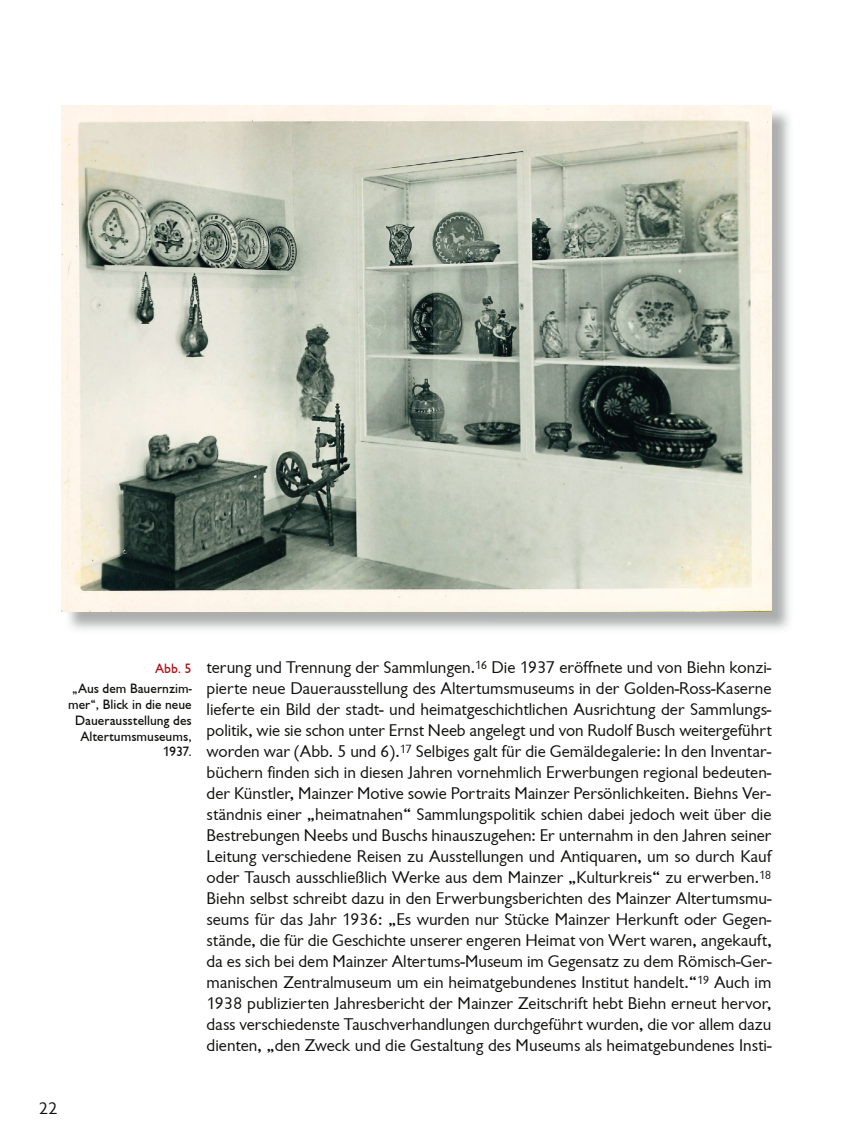
<style>
.page{position:relative;width:848px;height:1145px;background:#fff}
.page>*{position:absolute;margin:0;border:0;box-sizing:border-box;transform-origin:0 0}
.t1{font:17.5px/21px "Chantilly";color:#11110f;text-align:justify}
.t2{font:500 14px/15.8px "Chantilly";color:#11110f;text-align:right}
.t3{font:500 14px "Chantilly";color:#aa1317}
</style>
<div class="page">
<img style="left:68px;top:107px;width:722px;height:523px">
<img style="left:62px;top:105px;width:709px;height:507px">
<p class="t3" style="left:155px;top:660px;width:38px">Abb. 5</p>
<p class="t2" style="left:68px;top:681px;width:125px">„Aus dem Bauernzim&shy;mer“, Blick in die neue<br>Dauerausstellung des<br>Altertumsmuseums,<br>1937.</p>
<p class="t1" style="left:206px;top:657px;width:566px">terung und Trennung der Sammlungen.<sup>16</sup> Die 1937 eröffnete und von Biehn konzi&shy;pierte neue Dauerausstellung des Altertumsmuseums in der Golden-Ross-Kaserne lieferte ein Bild der stadt- und heimatgeschichtlichen Ausrichtung der Sammlungs&shy;politik, wie sie schon unter Ernst Neeb angelegt und von Rudolf Busch weitergeführt worden war (Abb. 5 und 6).<sup>17</sup> Selbiges galt für die Gemäldegalerie: In den Inventar&shy;büchern finden sich in diesen Jahren vornehmlich Erwerbungen regional bedeuten&shy;der Künstler, Mainzer Motive sowie Portraits Mainzer Persönlichkeiten. Biehns Ver&shy;ständnis einer „heimatnahen“ Sammlungspolitik schien dabei jedoch weit über die Bestrebungen Neebs und Buschs hinauszugehen: Er unternahm in den Jahren seiner Leitung verschiedene Reisen zu Ausstellungen und Antiquaren, um so durch Kauf oder Tausch ausschließlich Werke aus dem Mainzer „Kulturkreis“ zu erwerben.<sup>18<br></sup>Biehn selbst schreibt dazu in den Erwerbungsberichten des Mainzer Altertumsmu&shy;seums für das Jahr 1936: „Es wurden nur Stücke Mainzer Herkunft oder Gegen&shy;stände, die für die Geschichte unserer engeren Heimat von Wert waren, angekauft, da es sich bei dem Mainzer Altertums-Museum im Gegensatz zu dem Römisch-Ger&shy;manischen Zentralmuseum um ein heimatgebundenes Institut handelt.“<sup>19</sup> Auch im 1938 publizierten Jahresbericht der Mainzer Zeitschrift hebt Biehn erneut hervor, dass verschiedenste Tauschverhandlungen durchgeführt wurden, die vor allem dazu dienten, „den Zweck und die Gestaltung des Museums als heimatgebundenes Insti-</p>
<p class="t1" style="left:39px;top:1098px;width:20px">22</p>
</div>
